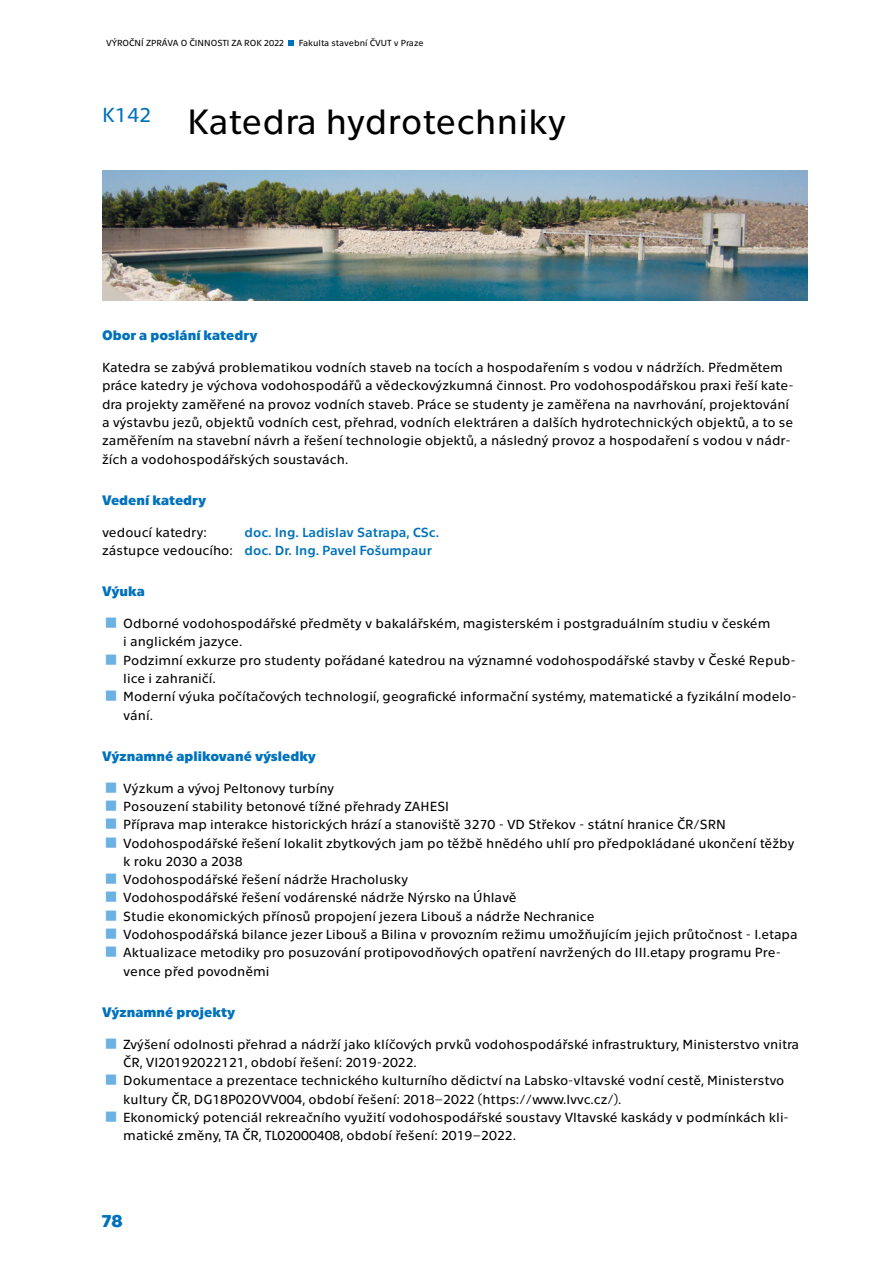
<style>
.page{position:relative;width:893px;height:1263px;background:#fff}
.page>*{position:absolute;margin:0;border:0;box-sizing:border-box;transform-origin:0 0}
.t1{font:36px "Technika";color:#000}
.t2{font:700 18px "Technika";color:#0072bb}
.t3{font:700 14.1px "Technika";color:#0072bb}
.t4{font:13.5px/18.3px "Technika";color:#000}
.t5{font:13.5px/18.3px "Technika";color:#0072bb}
.t6{font:9px "Technika";color:#000}
.s1{color:#000}
</style>
<div class="page">
<svg style="left:288px;top:40px;width:6px;height:6px"></svg>
<img style="left:102px;top:171px;width:706px;height:129px">
<p class="t6" style="left:106px;top:36px;width:179px">VÝROČNÍ ZPRÁVA O ČINNOSTI ZA ROK 2022</p>
<p class="t6" style="left:299px;top:36px;width:127px">Fakulta stavební ČVUT v Praze</p>
<h1 class="t1" style="left:102px;top:97px;width:466px"><sup>K142</sup> Katedra hydrotechniky</h1>
<p class="t3" style="left:102px;top:325px;width:157px">Obor a poslání katedry</p>
<p class="t4" style="left:102px;top:357px;width:693px">Katedra se zabývá problematikou vodních staveb na tocích a hospodařením s vodou v nádržích. Předmětem práce katedry je výchova vodohospodářů a vědeckovýzkumná činnost. Pro vodohospodářskou praxi řeší kate&shy;dra projekty zaměřené na provoz vodních staveb. Práce se studenty je zaměřena na navrhování, projektování a výstavbu jezů, objektů vodních cest, přehrad, vodních elektráren a dalších hydrotechnických objektů, a to se zaměřením na stavební návrh a řešení technologie objektů, a následný provoz a hospodaření s vodou v nádr&shy;žích a vodohospodářských soustavách.</p>
<p class="t3" style="left:102px;top:490px;width:106px">Vedení katedry</p>
<p class="t4" style="left:102px;top:522px;width:107px">vedoucí katedry:</p>
<p class="t5" style="left:102px;top:522px;width:339px;text-indent:143px">doc. Ing. Ladislav Satrapa, CSc. <span class="s1">zástupce vedoucího:</span> doc. Dr. Ing. Pavel Fošumpaur</p>
<p class="t3" style="left:102px;top:581px;width:44px">Výuka</p>
<p class="t4" style="left:123px;top:613px;width:675px">Odborné vodohospodářské předměty v bakalářském, magisterském i postgraduálním studiu v českém<br>i anglickém jazyce.<br>Podzimní exkurze pro studenty pořádané katedrou na významné vodohospodářské stavby v České Repub&shy;lice i zahraničí.<br>Moderní výuka počítačových technologií, geografické informační systémy, matematické a fyzikální modelo&shy;vání.</p>
<p class="t3" style="left:102px;top:746px;width:216px">Významné aplikované výsledky</p>
<p class="t4" style="left:123px;top:778px;width:676px">Výzkum a vývoj Peltonovy turbíny<br>Posouzení stability betonové tížné přehrady ZAHESI<br>Příprava map interakce historických hrází a stanoviště 3270 - VD Střekov - státní hranice ČR/SRN Vodohospodářské řešení lokalit zbytkových jam po těžbě hnědého uhlí pro předpokládané ukončení těžby k roku 2030 a 2038<br>Vodohospodářské řešení nádrže Hracholusky<br>Vodohospodářské řešení vodárenské nádrže Nýrsko na Úhlavě<br>Studie ekonomických přínosů propojení jezera Libouš a nádrže Nechranice<br>Vodohospodářská bilance jezer Libouš a Bilina v provozním režimu umožňujícím jejich průtočnost - I.etapa Aktualizace metodiky pro posuzování protipovodňových opatření navržených do III.etapy programu Pre&shy;vence před povodněmi</p>
<p class="t3" style="left:102px;top:1002px;width:135px">Významné projekty</p>
<p class="t4" style="left:123px;top:1034px;width:677px">Zvýšení odolnosti přehrad a nádrží jako klíčových prvků vodohospodářské infrastruktury, Ministerstvo vnitra ČR, VI20192022121, období řešení: 2019-2022.<br>Dokumentace a prezentace technického kulturního dědictví na Labsko-vltavské vodní cestě, Ministerstvo kultury ČR, DG18P02OVV004, období řešení: 2018–2022 (https://www.lvvc.cz/).<br>Ekonomický potenciál rekreačního využití vodohospodářské soustavy Vltavské kaskády v podmínkách kli&shy;matické změny, TA ČR, TL02000408, období řešení: 2019–2022.</p>
<h2 class="t2" style="left:102px;top:1207px;width:22px">78</h2>
</div>
